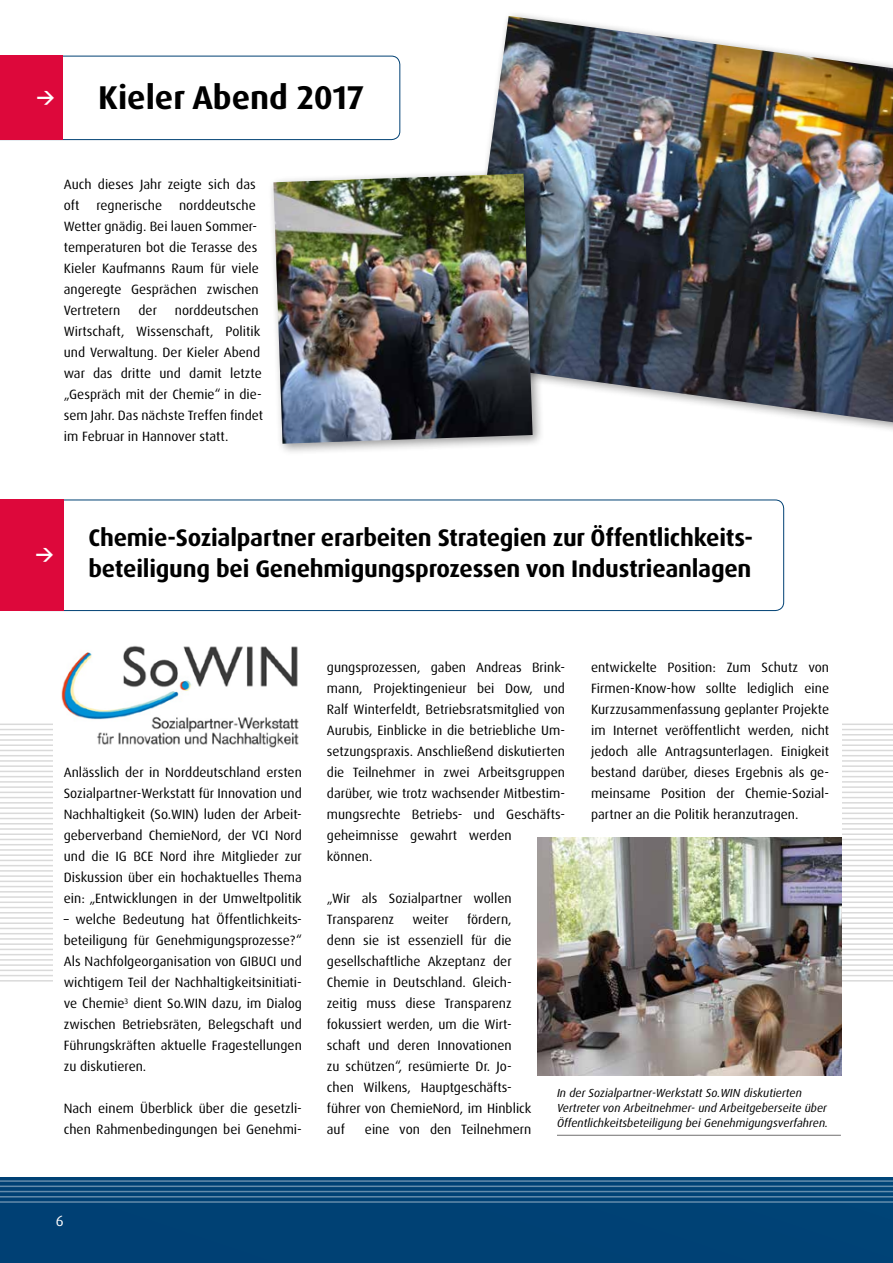
<style>
.page{position:relative;width:893px;height:1263px;background:#fff}
.page>*{position:absolute;margin:0;border:0;box-sizing:border-box;transform-origin:0 0}
.t1{font:700 33px "Dax OT";color:#000}
.t2{font:700 24px/31.5px "Dax OT";letter-spacing:-.01em;color:#000}
.t3{font:700 18px "DIN";color:#fff}
.t4{font:15px "Dax OT";color:#fff}
.t5{font:13.5px/21px "Dax OT";color:#000}
.t6{font:italic 11.7px/15px "Dax OT";color:#000}
</style>
<div class="page">
<hr style="left:0;top:723px;width:893px;height:2px;background:#dadada">
<hr style="left:0;top:734px;width:893px;height:1px;background:#dadada">
<hr style="left:0;top:744px;width:893px;height:2px;background:#dadada">
<hr style="left:0;top:755px;width:893px;height:1px;background:#dadada">
<hr style="left:0;top:765px;width:893px;height:2px;background:#dadada">
<hr style="left:0;top:776px;width:893px;height:1px;background:#dadada">
<hr style="left:0;top:786px;width:893px;height:2px;background:#dadada">
<hr style="left:0;top:797px;width:893px;height:1px;background:#dadada">
<hr style="left:0;top:807px;width:893px;height:2px;background:#dadada">
<hr style="left:0;top:818px;width:893px;height:1px;background:#dadada">
<hr style="left:0;top:828px;width:893px;height:2px;background:#dadada">
<hr style="left:0;top:839px;width:893px;height:1px;background:#dadada">
<hr style="left:0;top:849px;width:893px;height:2px;background:#dadada">
<hr style="left:0;top:860px;width:893px;height:1px;background:#dadada">
<hr style="left:0;top:870px;width:893px;height:2px;background:#dadada">
<hr style="left:0;top:880px;width:893px;height:2px;background:#dadada">
<hr style="left:0;top:891px;width:893px;height:1px;background:#dadada">
<hr style="left:0;top:901px;width:893px;height:2px;background:#dadada">
<hr style="left:0;top:912px;width:893px;height:1px;background:#dadada">
<hr style="left:0;top:922px;width:893px;height:2px;background:#dadada">
<hr style="left:0;top:933px;width:893px;height:1px;background:#dadada">
<hr style="left:0;top:943px;width:893px;height:2px;background:#dadada">
<hr style="left:0;top:954px;width:893px;height:1px;background:#dadada">
<hr style="left:0;top:964px;width:893px;height:2px;background:#dadada">
<hr style="left:0;top:975px;width:893px;height:1px;background:#dadada">
<hr style="left:0;top:729px;width:893px;height:1px;background:#dadada">
<hr style="left:0;top:739px;width:893px;height:2px;background:#dadada">
<hr style="left:0;top:750px;width:893px;height:1px;background:#dadada">
<hr style="left:0;top:760px;width:893px;height:2px;background:#dadada">
<hr style="left:0;top:771px;width:893px;height:1px;background:#dadada">
<hr style="left:0;top:781px;width:893px;height:2px;background:#dadada">
<hr style="left:0;top:792px;width:893px;height:1px;background:#dadada">
<hr style="left:0;top:802px;width:893px;height:1px;background:#dadada">
<hr style="left:0;top:812px;width:893px;height:2px;background:#dadada">
<hr style="left:0;top:823px;width:893px;height:1px;background:#dadada">
<hr style="left:0;top:833px;width:893px;height:2px;background:#dadada">
<hr style="left:0;top:844px;width:893px;height:1px;background:#dadada">
<hr style="left:0;top:854px;width:893px;height:2px;background:#dadada">
<hr style="left:0;top:865px;width:893px;height:1px;background:#dadada">
<hr style="left:0;top:875px;width:893px;height:2px;background:#dadada">
<hr style="left:0;top:886px;width:893px;height:1px;background:#dadada">
<hr style="left:0;top:896px;width:893px;height:2px;background:#dadada">
<hr style="left:0;top:907px;width:893px;height:1px;background:#dadada">
<hr style="left:0;top:917px;width:893px;height:2px;background:#dadada">
<hr style="left:0;top:928px;width:893px;height:1px;background:#dadada">
<hr style="left:0;top:938px;width:893px;height:2px;background:#dadada">
<hr style="left:0;top:949px;width:893px;height:1px;background:#dadada">
<hr style="left:0;top:959px;width:893px;height:2px;background:#dadada">
<hr style="left:0;top:969px;width:893px;height:2px;background:#dadada">
<hr style="left:0;top:980px;width:893px;height:1px;background:#dadada">
<div style="left:0;top:1178px;width:893px;height:85px;background:#004174"></div>
<hr style="left:0;top:1185px;width:893px;height:2px;background:#fff">
<hr style="left:0;top:1196px;width:893px;height:1px;background:#fff">
<hr style="left:0;top:1180px;width:893px;height:2px;background:#fff">
<hr style="left:0;top:1191px;width:893px;height:1px;background:#fff">
<hr style="left:0;top:1201px;width:893px;height:2px;background:#fff">
<div style="left:54px;top:623px;width:788px;height:539px;background:#fff"></div>
<div style="left:22px;top:500px;width:762px;height:111px;border:1px solid #004174;border-radius:9px"></div>
<div style="left:0;top:500px;width:63px;height:111px;background:#dd083b"></div>
<img style="left:61px;top:646px;width:238px;height:102px">
<img style="left:537px;top:838px;width:305px;height:238px">
<hr style="left:557px;top:1135px;width:284px;height:1px;background:#706f6f">
<svg style="left:62px;top:56px;width:338px;height:84px"></svg>
<div style="left:0;top:56px;width:62px;height:84px;background:#dd083b"></div>
<img style="left:486px;top:16px;width:407px;height:406px">
<div style="left:267px;top:168px;width:277px;height:287px;background:#000;opacity:.4"></div>
<img style="left:273px;top:174px;width:260px;height:270px">
<h1 class="t1" style="left:37px;top:77px;width:329px"><sup>&gt;</sup> Kieler Abend 2017</h1>
<p class="t5" style="left:64px;top:174px;width:193px">Auch dieses Jahr zeigte sich das oft</p>
<p class="t5" style="left:64px;top:195px;width:196px;text-indent:115px">norddeutsche<br>Wetter gnädig. Bei lauen Sommer&shy;temperaturen bot die Terasse des<br>Kieler Kaufmanns Raum für viele angeregte Gesprächen zwischen<br>Vertretern</p>
<p class="t5" style="left:96px;top:195px;width:67px">regnerische</p>
<p class="t5" style="left:64px;top:300px;width:201px;text-indent:111px">norddeutschen<br>Wirtschaft, Wissenschaft, Politik und Verwaltung. Der Kieler Abend war das dritte und damit letzte „Gespräch mit der Chemie“ in die&shy;sem Jahr. Das nächste Treffen findet im Februar in Hannover statt.</p>
<p class="t5" style="left:139px;top:300px;width:20px">der</p>
<h3 class="t3" style="left:35px;top:542px;width:20px">&gt;</h3>
<h2 class="t2" style="left:89px;top:522px;width:666px">Chemie-Sozialpartner erarbeiten Strategien zur Öffentlichkeits&shy;beteiligung bei Genehmigungsprozessen von Industrieanlagen</h2>
<p class="t5" style="left:64px;top:762px;width:240px;text-align:justify">Anlässlich der in Norddeutschland ersten Sozialpartner-Werkstatt für Innovation und Nachhaltigkeit (So.WIN) luden der Arbeit&shy;geberverband ChemieNord, der VCI Nord und die IG BCE Nord ihre Mitglieder zur Diskussion über ein hochaktuelles Thema ein: „Entwicklungen in der Umweltpolitik</p>
<p class="t5" style="left:64px;top:909px;width:240px;text-align:justify">– welche Bedeutung hat Öffentlichkeits&shy;beteiligung für Genehmigungsprozesse?“ Als Nachfolgeorganisation von GIBUCI und wichtigem Teil der Nachhaltigkeitsinitiati&shy;ve Chemie<sup>3</sup> dient So.WIN dazu, im Dialog zwischen Betriebsräten, Belegschaft und Führungskräften aktuelle Fragestellungen zu diskutieren.</p>
<p class="t5" style="left:64px;top:1098px;width:240px">Nach einem Überblick über die gesetzli&shy;chen Rahmenbedingungen bei Genehmi-</p>
<p class="t5" style="left:327px;top:657px;width:240px">gungsprozessen, gaben Andreas Brink&shy;mann, Projektingenieur bei Dow, und Ralf Winterfeldt, Betriebsratsmitglied von Aurubis, Einblicke in die betriebliche Um&shy;setzungspraxis. Anschließend diskutierten die Teilnehmer in zwei Arbeitsgruppen darüber, wie trotz wachsender Mitbestim&shy;mungsrechte Betriebs- und Geschäfts&shy;geheimnisse gewahrt werden<br>können.</p>
<p class="t5" style="left:327px;top:888px;width:186px">„Wir als Sozialpartner wollen<br>Transparenz</p>
<p class="t5" style="left:591px;top:657px;width:240px;text-align:justify">entwickelte Position: Zum Schutz von Firmen-Know-how sollte lediglich eine Kurzzusammenfassung geplanter Projekte im Internet veröffentlicht werden, nicht jedoch alle Antragsunterlagen. Einigkeit bestand darüber, dieses Ergebnis als ge&shy;meinsame Position der Chemie-Sozial&shy;partner an die Politik heranzutragen.</p>
<p class="t5" style="left:327px;top:909px;width:206px;text-indent:140px">fördern, denn sie ist essenziell für die gesellschaftliche Akzeptanz der<br>Chemie in Deutschland. Gleich&shy;zeitig muss diese Transparenz fokussiert werden, um die Wirt&shy;schaft und deren Innovationen<br>zu schützen“, resümierte Dr. Jo&shy;chen Wilkens, Hauptgeschäfts&shy;führer von ChemieNord, im Hinblick auf</p>
<p class="t5" style="left:413px;top:909px;width:38px">weiter</p>
<p class="t6" style="left:557px;top:1085px;width:273px">In der Sozialpartner-Werkstatt So.WIN diskutierten<br>Vertreter von Arbeitnehmer- und Arbeitgeberseite über<br>Öffentlichkeitsbeteiligung bei Genehmigungsverfahren.</p>
<p class="t5" style="left:365px;top:1119px;width:168px">eine von den Teilnehmern</p>
<p class="t4" style="left:56px;top:1211px;width:9px">6</p>
</div>
